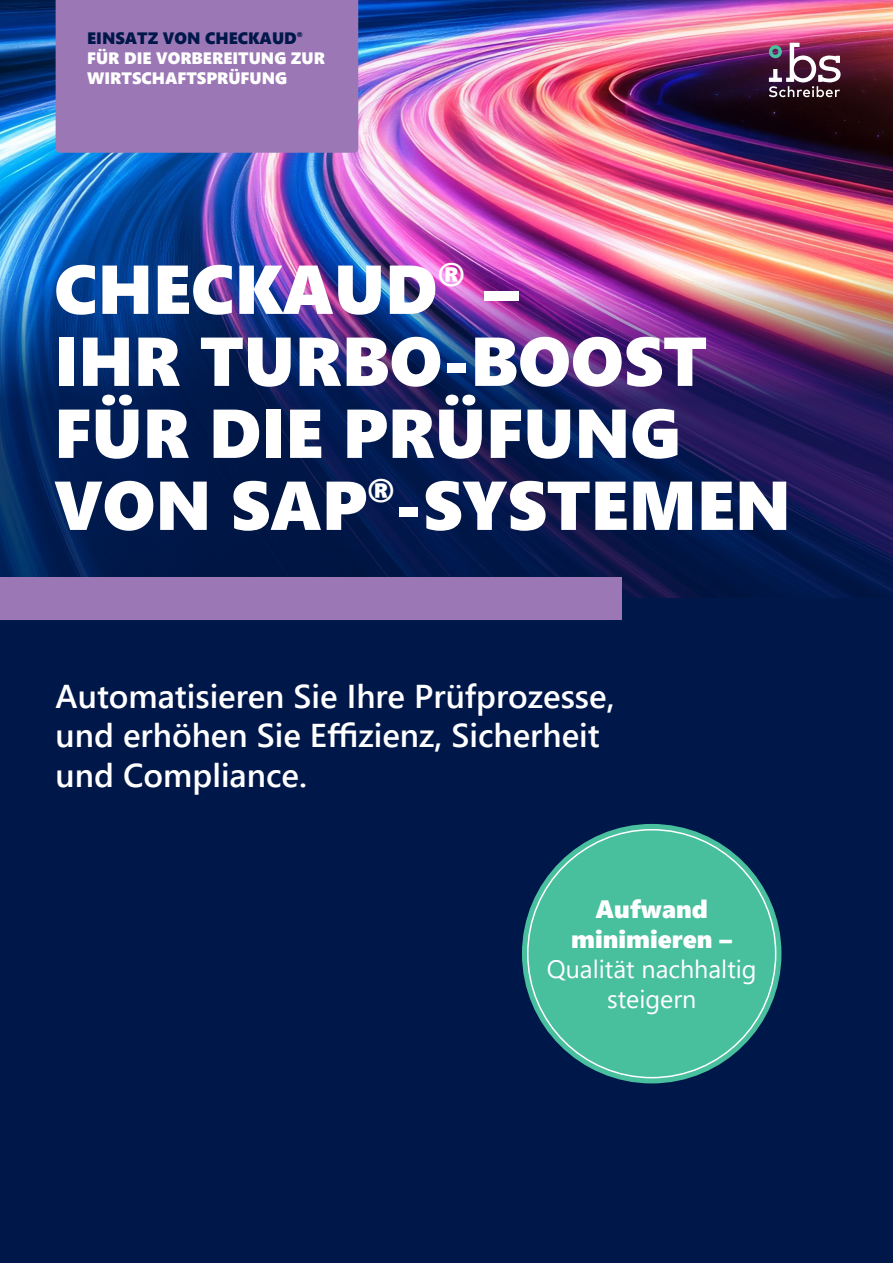
<style>
.page{position:relative;width:893px;height:1263px;background:#fff}
.page>*{position:absolute;margin:0;border:0;box-sizing:border-box;transform-origin:0 0}
.t1{font:69px/72px "Segoe UI Black";color:#fff}
.t2{font:600 33px "Segoe UI";color:#fff}
.t3{font:25.05px/30.2px "Segoe UI";color:#fff;text-align:center}
.t4{font:25.05px "Segoe UI Black";color:#fff}
.t5{font:16.5px/19.8px "Segoe UI Black";color:#fff}
.t6{font:16.5px "Segoe UI Black";color:#00174a}
.t7{font:7.05px "Segoe UI Black";color:#00174a}
</style>
<div class="page">
<div style="left:0;top:598px;width:893px;height:665px;background:#00174a"></div>
<img style="left:0;top:0;width:893px;height:226px">
<img style="left:769px;top:43px;width:71px;height:63px">
<img style="left:0;top:226px;width:893px;height:372px">
<div style="left:522px;top:824px;width:259px;height:259px;background:#48bf9d;border-radius:50%"></div>
<div style="left:0;top:577px;width:621px;height:43px;background:#9b78b5"></div>
<div style="left:56px;top:0;width:302px;height:153px;background:#9b78b5"></div>
<p class="t6" style="left:87px;top:26px;width:211px">EINSATZ VON CHECKAUD</p>
<p class="t7" style="left:297px;top:29px;width:7px">®</p>
<p class="t5" style="left:87px;top:47px;width:239px">FÜR DIE VORBEREITUNG ZUR<br>WIRTSCHAFTSPRÜFUNG</p>
<p class="t1" style="left:54px;top:249px;width:466px">CHECKAUD<sup>®</sup> –</p>
<p class="t1" style="left:54px;top:321px;width:654px">IHR TURBO-BOOST</p>
<p class="t1" style="left:54px;top:393px;width:738px">FÜR DIE PRÜFUNG<br>VON SAP<sup>®</sup>-SYSTEMEN</p>
<p class="t2" style="left:56px;top:665px;width:560px">Automatisieren Sie Ihre Prüfprozesse,</p>
<p class="t2" style="left:56px;top:705px;width:546px">und erhöhen Sie Effizienz, Sicherheit</p>
<p class="t2" style="left:56px;top:744px;width:253px">und Compliance.</p>
<p class="t4" style="left:595px;top:890px;width:114px">Aufwand</p>
<p class="t4" style="left:571px;top:921px;width:162px">minimieren –</p>
<p class="t3" style="left:547px;top:952px;width:212px">Qualität nachhaltig steigern</p>
</div>
